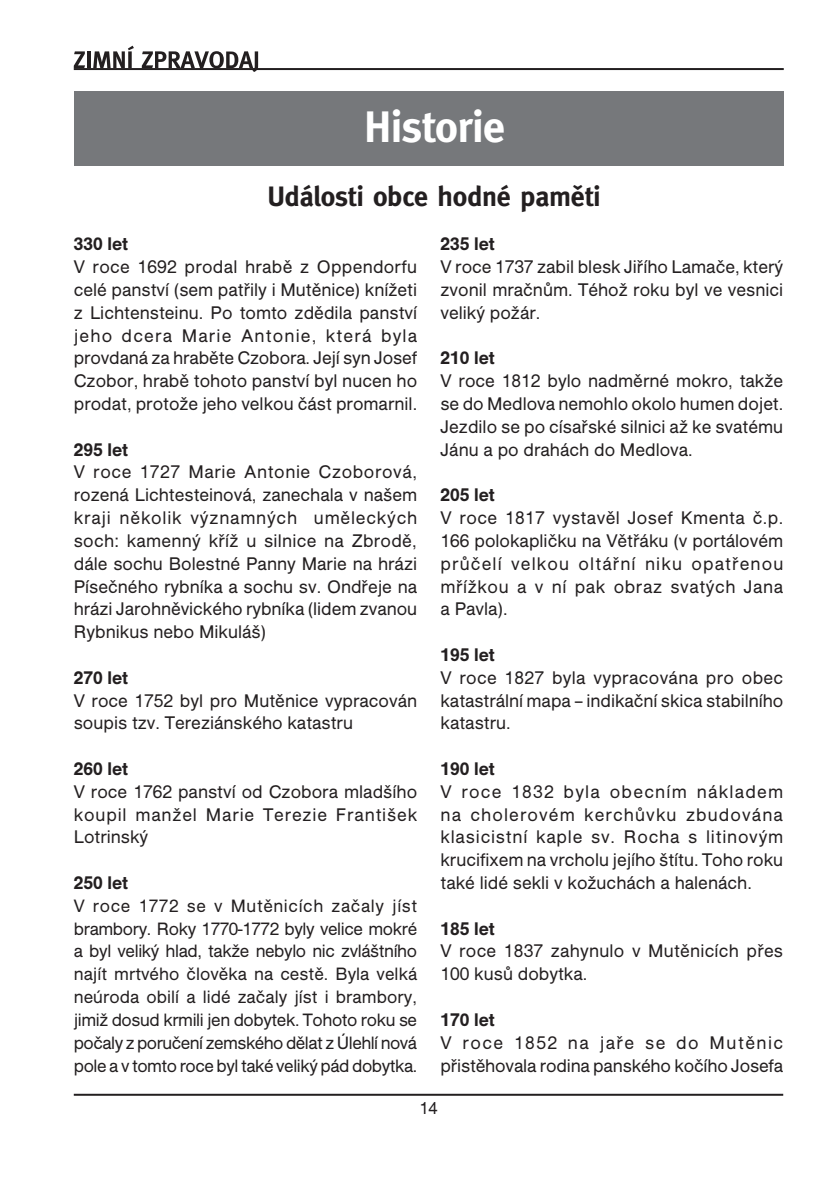
<style>
.page{position:relative;width:840px;height:1191px;background:#fff}
.page>*{position:absolute;margin:0;border:0;box-sizing:border-box;transform-origin:0 0}
.t1{font:700 44px "Meta CE";letter-spacing:-.01em;color:#fff}
.t2{font:700 28px "Meta CE";letter-spacing:-.01em;color:#231f20}
.t3{font:19px/22.8px "Nimbus San No 5 TEE";color:#231f20;text-align:justify}
.t4{font:500 19px "Nimbus San No 5 TEE";color:#231f20}
.t5{font:18.6px/22.8px "Nimbus San No 5 TEE";letter-spacing:-.025em;color:#231f20;text-align:justify}
.t6{font:18px "Nimbus San No 5 TEE";color:#231f20}
</style>
<div class="page">
<hr style="left:74px;top:68px;width:709px;height:2px;background:#231f20">
<hr style="left:74px;top:1093px;width:708px;height:2px;background:#231f20">
<svg style="left:74px;top:51px;width:11px;height:17px"></svg>
<hr style="left:87px;top:51px;width:3px;height:17px;background:#231f20">
<svg style="left:93px;top:46px;width:41px;height:22px"></svg>
<svg style="left:142px;top:51px;width:116px;height:21px"></svg>
<div style="left:74px;top:91px;width:708px;height:74px;background:#76787b"></div>
<h1 class="t1" style="left:364px;top:100px;width:142px">Historie</h1>
<h2 class="t2" style="left:267px;top:180px;width:334px">Události obce hodné paměti</h2>
<p class="t4" style="left:74px;top:234px;width:56px">330 let</p>
<p class="t3" style="left:74px;top:256px;width:345px">V roce 1692 prodal hrabě z Oppendorfu celé panství (sem patřily i Mutěnice) knížeti z Lichtensteinu. Po tomto zdědila panství jeho dcera Marie Antonie, která byla provdaná za hraběte Czobora. Její syn Josef Czobor, hrabě tohoto panství byl nucen ho prodat, protože jeho velkou část promarnil.</p>
<p class="t4" style="left:74px;top:439px;width:56px">295 let</p>
<p class="t3" style="left:74px;top:461px;width:345px">V roce 1727 Marie Antonie Czoborová, rozená Lichtesteinová, zanechala v našem kraji několik významných uměleckých soch: kamenný kříž u silnice na Zbrodě, dále sochu Bolestné Panny Marie na hrázi Písečného rybníka a sochu sv. Ondřeje na hrázi Jarohněvického rybníka (lidem zvanou Rybnikus nebo Mikuláš)</p>
<p class="t4" style="left:74px;top:667px;width:56px">270 let</p>
<p class="t3" style="left:74px;top:689px;width:345px">V roce 1752 byl pro Mutěnice vypracován soupis tzv. Tereziánského katastru</p>
<p class="t4" style="left:74px;top:758px;width:56px">260 let</p>
<p class="t3" style="left:74px;top:780px;width:345px">V roce 1762 panství od Czobora mladšího koupil manžel Marie Terezie František Lotrinský</p>
<p class="t4" style="left:74px;top:872px;width:56px">250 let</p>
<p class="t5" style="left:74px;top:894px;width:345px">V roce 1772 se v Mutěnicích začaly jíst brambory. Roky 1770-1772 byly velice mokré a byl veliký hlad, takže nebylo nic zvláštního najít mrtvého člověka na cestě. Byla velká neúroda obilí a lidé začaly jíst i brambory, jimiž dosud krmili jen dobytek. Tohoto roku se počaly z poručení zemského dělat z Úlehlí nová pole a v tomto roce byl také veliký pád dobytka.</p>
<p class="t4" style="left:440px;top:234px;width:56px">235 let</p>
<p class="t3" style="left:440px;top:256px;width:344px">V roce 1737 zabil blesk Jiřího Lamače, který zvonil mračnům. Téhož roku byl ve vesnici veliký požár.</p>
<p class="t4" style="left:440px;top:348px;width:56px">210 let</p>
<p class="t3" style="left:440px;top:370px;width:344px">V roce 1812 bylo nadměrné mokro, takže se do Medlova nemohlo okolo humen dojet.<br>Jezdilo se po císařské silnici až ke svatému Jánu a po drahách do Medlova.</p>
<p class="t4" style="left:440px;top:485px;width:56px">205 let</p>
<p class="t3" style="left:440px;top:506px;width:344px">V roce 1817 vystavěl Josef Kmenta č.p.<br>166 polokapličku na Větřáku (v portálovém průčelí velkou oltářní niku opatřenou mřížkou a v ní pak obraz svatých Jana a Pavla).</p>
<p class="t4" style="left:440px;top:644px;width:56px">195 let</p>
<p class="t3" style="left:440px;top:666px;width:344px">V roce 1827 byla vypracována pro obec katastrální mapa – indikační skica stabilního katastru.</p>
<p class="t4" style="left:440px;top:758px;width:56px">190 let</p>
<p class="t3" style="left:440px;top:780px;width:344px">V roce 1832 byla obecním nákladem na cholerovém kerchůvku zbudována klasicistní kaple sv. Rocha s litinovým krucifixem na vrcholu jejího štítu. Toho roku také lidé sekli v kožuchách a halenách.</p>
<p class="t4" style="left:440px;top:918px;width:56px">185 let</p>
<p class="t3" style="left:440px;top:940px;width:344px">V roce 1837 zahynulo v Mutěnicích přes<br>100 kusů dobytka.</p>
<p class="t4" style="left:440px;top:1009px;width:56px">170 let</p>
<p class="t3" style="left:440px;top:1031px;width:344px">V roce 1852 na jaře se do Mutěnic přistěhovala rodina panského kočího Josefa</p>
<p class="t6" style="left:419px;top:1099px;width:20px">14</p>
</div>
